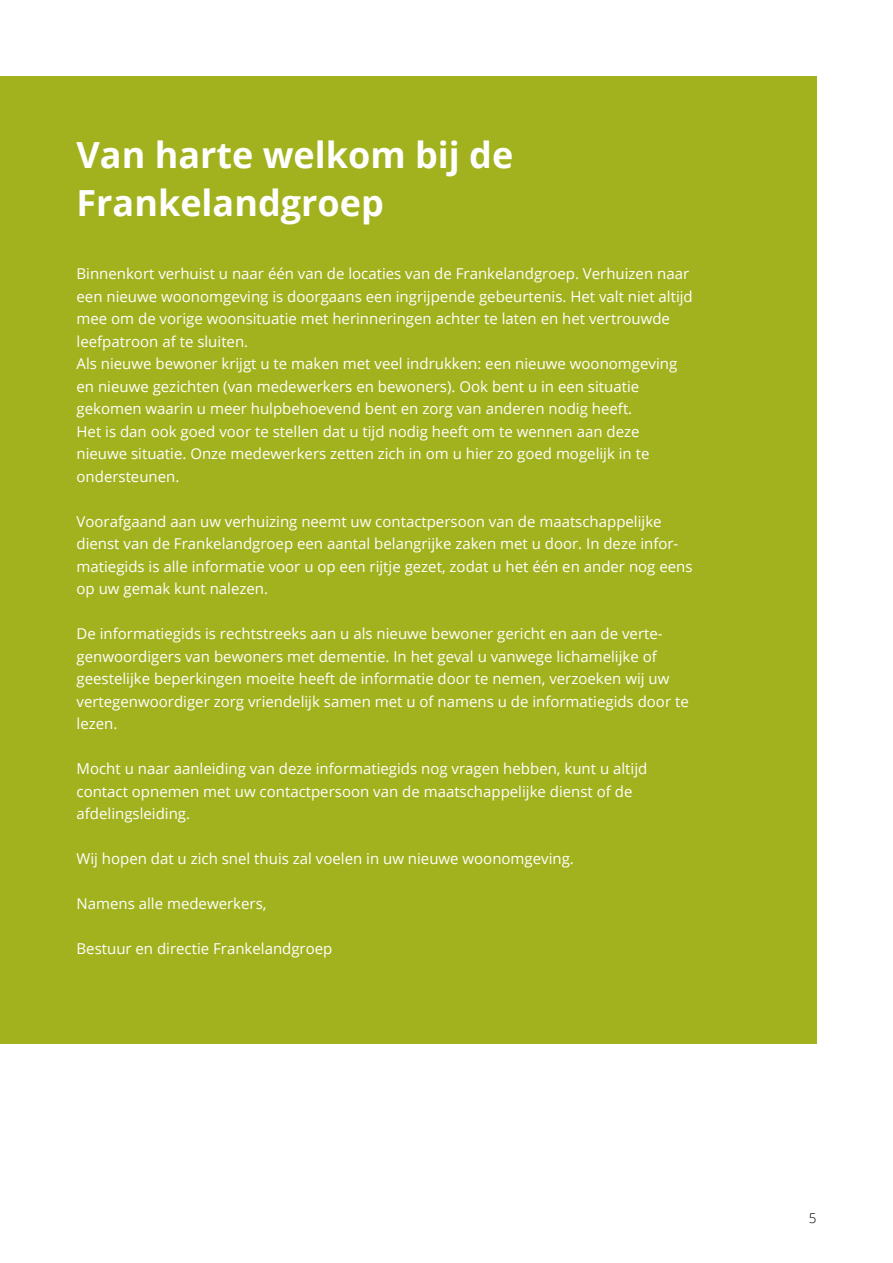
<style>
.page{position:relative;width:893px;height:1263px;background:#fff}
.page>*{position:absolute;margin:0;border:0;box-sizing:border-box;transform-origin:0 0}
.t1{font:700 36px/48px "Open Sans";color:#fff}
.t2{font:15px/22.5px "Open Sans";color:#fff}
.t3{font:300 13.5px "Open Sans";color:#000}
</style>
<div class="page">
<div style="left:0;top:76px;width:816px;height:968px;background:#a2b21e"></div>
<h1 class="t1" style="left:77px;top:130px;width:438px">Van harte welkom bij de<br>Frankelandgroep</h1>
<p class="t2" style="left:77px;top:262px;width:618px">Binnenkort verhuist u naar één van de locaties van de Frankelandgroep. Verhuizen naar een nieuwe woonomgeving is doorgaans een ingrijpende gebeurtenis. Het valt niet altijd mee om de vorige woonsituatie met herinneringen achter te laten en het vertrouwde leefpatroon af te sluiten.<br>Als nieuwe bewoner krijgt u te maken met veel indrukken: een nieuwe woonomgeving en nieuwe gezichten (van medewerkers en bewoners). Ook bent u in een situatie gekomen waarin u meer hulpbehoevend bent en zorg van anderen nodig heeft.<br>Het is dan ook goed voor te stellen dat u tijd nodig heeft om te wennen aan deze nieuwe situatie. Onze medewerkers zetten zich in om u hier zo goed mogelijk in te ondersteunen.</p>
<p class="t2" style="left:77px;top:509px;width:618px">Voorafgaand aan uw verhuizing neemt uw contactpersoon van de maatschappelijke dienst van de Frankelandgroep een aantal belangrijke zaken met u door. In deze infor&shy;matiegids is alle informatie voor u op een rijtje gezet, zodat u het één en ander nog eens op uw gemak kunt nalezen.</p>
<p class="t2" style="left:77px;top:622px;width:614px">De informatiegids is rechtstreeks aan u als nieuwe bewoner gericht en aan de verte&shy;genwoordigers van bewoners met dementie. In het geval u vanwege lichamelijke of geestelijke beperkingen moeite heeft de informatie door te nemen, verzoeken wij uw vertegenwoordiger zorg vriendelijk samen met u of namens u de informatiegids door te lezen.</p>
<p class="t2" style="left:77px;top:757px;width:572px">Mocht u naar aanleiding van deze informatiegids nog vragen hebben, kunt u altijd contact opnemen met uw contactpersoon van de maatschappelijke dienst of de afdelingsleiding.</p>
<p class="t2" style="left:77px;top:847px;width:499px">Wij hopen dat u zich snel thuis zal voelen in uw nieuwe woonomgeving.</p>
<p class="t2" style="left:77px;top:892px;width:191px">Namens alle medewerkers,</p>
<p class="t2" style="left:77px;top:937px;width:257px">Bestuur en directie Frankelandgroep</p>
<p class="t3" style="left:809px;top:1209px;width:9px">5</p>
</div>
